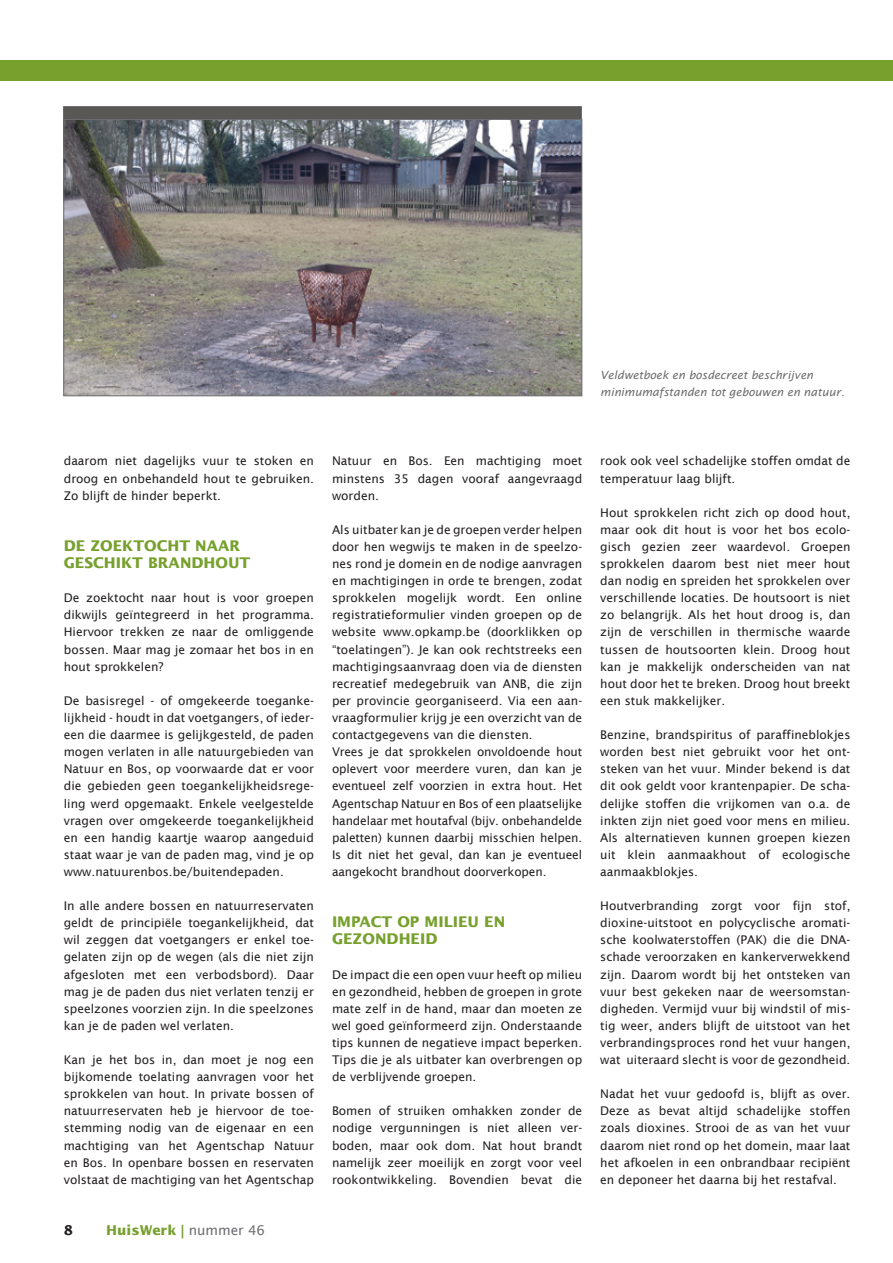
<style>
.page{position:relative;width:893px;height:1263px;background:#fff}
.page>*{position:absolute;margin:0;border:0;box-sizing:border-box;transform-origin:0 0}
.broodtekst_-_titles{font:700 14.7px/17.1px "Lucida Sans Std";color:#77a02d}
.t1{font:700 13.5px "Lucida Sans Std";color:#77a02d}
.t2{font:700 13.5px "Lucida Sans Std";color:#231f20}
.broodtekst{font:12px/17.1px "Lucida Sans";color:#231f20;text-align:justify}
.bijschrift_-_foto{font:italic 11.25px/17.1px "Lucida Sans";color:#6c6d70}
.s1{font-family:"Lucida Sans";font-weight:400;color:#6c6d70}
</style>
<div class="page">
<div style="left:0;top:60px;width:893px;height:21px;background:#77a02d"></div>
<div style="left:63px;top:106px;width:519px;height:277px;background:#5a5757"></div>
<img style="left:65px;top:121px;width:515px;height:273px">
<div style="left:63px;top:119px;width:519px;height:277px;border:1px solid #6c6d70"></div>
<p class="bijschrift_-_foto" style="left:600px;top:366px;width:246px">Veldwetboek en bosdecreet beschrijven minimumafstanden tot gebouwen en natuur.</p>
<p class="broodtekst" style="left:64px;top:453px;width:252px">daarom niet dagelijks vuur te stoken en droog en onbehandeld hout te gebruiken.<br>Zo blijft de hinder beperkt.</p>
<p class="broodtekst_-_titles" style="left:64px;top:537px;width:188px">DE ZOEKTOCHT NAAR<br>GESCHIKT BRANDHOUT</p>
<p class="broodtekst" style="left:64px;top:589px;width:252px">De zoektocht naar hout is voor groepen dikwijls geïntegreerd in het programma.<br>Hiervoor trekken ze naar de omliggende bossen. Maar mag je zomaar het bos in en hout sprokkelen?</p>
<p class="broodtekst" style="left:64px;top:692px;width:252px">De basisregel - of omgekeerde toeganke&shy;lijkheid - houdt in dat voetgangers, of ieder&shy;een die daarmee is gelijkgesteld, de paden mogen verlaten in alle natuurgebieden van Natuur en Bos, op voorwaarde dat er voor die gebieden geen toegankelijkheidsrege&shy;ling werd opgemaakt. Enkele veelgestelde vragen over omgekeerde toegankelijkheid en een handig kaartje waarop aangeduid staat waar je van de paden mag, vind je op www.natuurenbos.be/buitendepaden.</p>
<p class="broodtekst" style="left:64px;top:897px;width:252px">In alle andere bossen en natuurreservaten geldt de principiële toegankelijkheid, dat wil zeggen dat voetgangers er enkel toe&shy;gelaten zijn op de wegen (als die niet zijn afgesloten met een verbodsbord). Daar mag je de paden dus niet verlaten tenzij er speelzones voorzien zijn. In die speelzones kan je de paden wel verlaten.</p>
<p class="broodtekst" style="left:64px;top:1051px;width:252px">Kan je het bos in, dan moet je nog een bijkomende toelating aanvragen voor het sprokkelen van hout. In private bossen of natuurreservaten heb je hiervoor de toe&shy;stemming nodig van de eigenaar en een machtiging van het Agentschap Natuur en Bos. In openbare bossen en reservaten volstaat de machtiging van het Agentschap</p>
<p class="t2" style="left:64px;top:1222px;width:11px">8</p>
<p class="t1" style="left:106px;top:1222px;width:160px">HuisWerk | <span class="s1">nummer 46</span></p>
<p class="broodtekst" style="left:332px;top:453px;width:252px">Natuur en Bos. Een machtiging moet minstens 35 dagen vooraf aangevraagd worden.</p>
<p class="broodtekst" style="left:332px;top:521px;width:252px">Als uitbater kan je de groepen verder helpen door hen wegwijs te maken in de speelzo&shy;nes rond je domein en de nodige aanvragen en machtigingen in orde te brengen, zodat sprokkelen mogelijk wordt. Een online registratieformulier vinden groepen op de website www.opkamp.be (doorklikken op “toelatingen”). Je kan ook rechtstreeks een machtigingsaanvraag doen via de diensten recreatief medegebruik van ANB, die zijn per provincie georganiseerd. Via een aan&shy;vraagformulier krijg je een overzicht van de contactgegevens van die diensten.</p>
<p class="broodtekst" style="left:332px;top:743px;width:252px">Vrees je dat sprokkelen onvoldoende hout oplevert voor meerdere vuren, dan kan je eventueel zelf voorzien in extra hout. Het Agentschap Natuur en Bos of een plaatselijke handelaar met houtafval (bijv. onbehandelde paletten) kunnen daarbij misschien helpen.<br>Is dit niet het geval, dan kan je eventueel aangekocht brandhout doorverkopen.</p>
<p class="broodtekst_-_titles" style="left:332px;top:914px;width:175px">IMPACT OP MILIEU EN<br>GEZONDHEID</p>
<p class="broodtekst" style="left:332px;top:966px;width:252px">De impact die een open vuur heeft op milieu en gezondheid, hebben de groepen in grote mate zelf in de hand, maar dan moeten ze wel goed geïnformeerd zijn. Onderstaande tips kunnen de negatieve impact beperken.<br>Tips die je als uitbater kan overbrengen op de verblijvende groepen.</p>
<p class="broodtekst" style="left:332px;top:1102px;width:252px">Bomen of struiken omhakken zonder de nodige vergunningen is niet alleen ver&shy;boden, maar ook dom. Nat hout brandt namelijk zeer moeilijk en zorgt voor veel rookontwikkeling. Bovendien bevat die</p>
<p class="broodtekst" style="left:600px;top:453px;width:252px">rook ook veel schadelijke stoffen omdat de temperatuur laag blijft.</p>
<p class="broodtekst" style="left:600px;top:504px;width:252px">Hout sprokkelen richt zich op dood hout, maar ook dit hout is voor het bos ecolo&shy;gisch gezien zeer waardevol. Groepen sprokkelen daarom best niet meer hout dan nodig en spreiden het sprokkelen over verschillende locaties. De houtsoort is niet zo belangrijk. Als het hout droog is, dan zijn de verschillen in thermische waarde tussen de houtsoorten klein. Droog hout kan je makkelijk onderscheiden van nat hout door het te breken. Droog hout breekt een stuk makkelijker.</p>
<p class="broodtekst" style="left:600px;top:726px;width:252px">Benzine, brandspiritus of paraffineblokjes worden best niet gebruikt voor het ont&shy;steken van het vuur. Minder bekend is dat dit ook geldt voor krantenpapier. De scha&shy;delijke stoffen die vrijkomen van o.a. de inkten zijn niet goed voor mens en milieu.<br>Als alternatieven kunnen groepen kiezen uit klein aanmaakhout of ecologische aanmaakblokjes.</p>
<p class="broodtekst" style="left:600px;top:897px;width:252px">Houtverbranding zorgt voor fijn stof, dioxine-uitstoot en polycyclische aromati&shy;sche koolwaterstoffen (PAK) die die DNA&shy;schade veroorzaken en kankerverwekkend zijn. Daarom wordt bij het ontsteken van vuur best gekeken naar de weersomstan&shy;digheden. Vermijd vuur bij windstil of mis&shy;tig weer, anders blijft de uitstoot van het verbrandingsproces rond het vuur hangen, wat uiteraard slecht is voor de gezondheid.</p>
<p class="broodtekst" style="left:600px;top:1085px;width:252px">Nadat het vuur gedoofd is, blijft as over.<br>Deze as bevat altijd schadelijke stoffen zoals dioxines. Strooi de as van het vuur daarom niet rond op het domein, maar laat het afkoelen in een onbrandbaar recipiënt en deponeer het daarna bij het restafval.</p>
</div>
